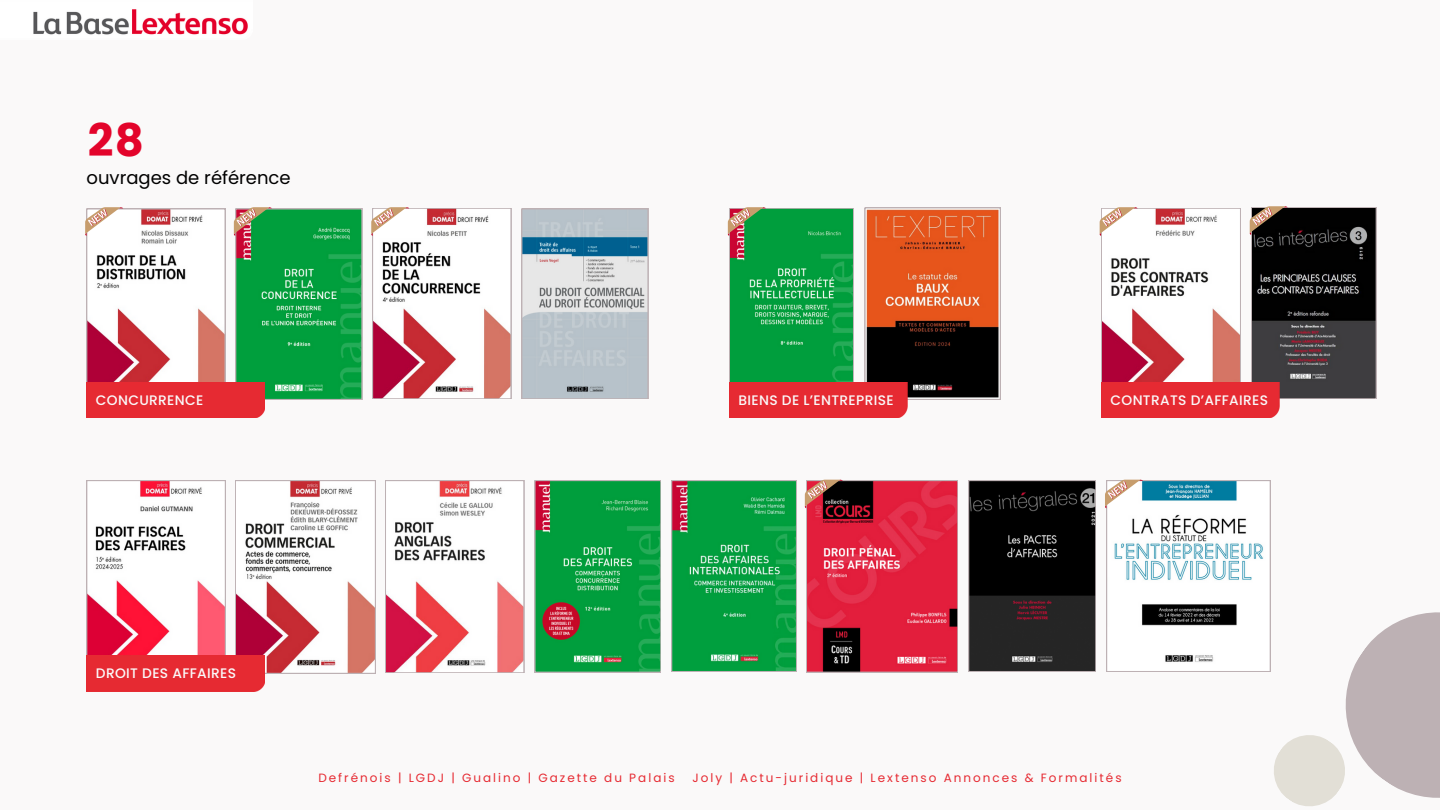
<style>
.page{position:relative;width:1440px;height:810px;background:#faf9f9}
.page>*{position:absolute;margin:0;border:0;box-sizing:border-box;transform-origin:0 0}
.t1{font:700 45px "Poppins";color:#e3042b}
.t2{font:18px "Poppins";color:#000}
.t3{font:500 13.8px "Poppins";letter-spacing:.025em;color:#faf9f9}
.t4{font:12px "Poppins";letter-spacing:.17em;color:#e62a32}
</style>
<div class="page">
<img style="left:33px;top:9px;width:215px;height:26px">
<svg style="left:522px;top:209px;width:126px;height:190px"></svg>
<img style="left:87px;top:400px;width:178px;height:18px">
<div style="left:91px;top:382px;width:169px;height:32px;background:#e62a32"></div>
<svg style="left:865px;top:208px;width:135px;height:192px"></svg>
<img style="left:729px;top:382px;width:179px;height:36px">
<div style="left:733px;top:382px;width:169px;height:32px;background:#e62a32"></div>
<svg style="left:728px;top:207px;width:126px;height:192px"></svg>
<svg style="left:1100px;top:207px;width:141px;height:175px"></svg>
<svg style="left:1250px;top:206px;width:126px;height:193px"></svg>
<svg style="left:235px;top:480px;width:140px;height:194px"></svg>
<svg style="left:87px;top:480px;width:138px;height:176px"></svg>
<img style="left:87px;top:656px;width:178px;height:35px">
<div style="left:91px;top:656px;width:169px;height:32px;background:#e62a32"></div>
<svg style="left:535px;top:480px;width:126px;height:192px"></svg>
<svg style="left:672px;top:480px;width:125px;height:192px"></svg>
<svg style="left:805px;top:480px;width:153px;height:192px"></svg>
<svg style="left:385px;top:480px;width:139px;height:193px"></svg>
<svg style="left:969px;top:480px;width:127px;height:192px"></svg>
<svg style="left:234px;top:207px;width:128px;height:193px"></svg>
<svg style="left:85px;top:207px;width:140px;height:193px"></svg>
<svg style="left:371px;top:207px;width:140px;height:192px"></svg>
<img style="left:1101px;top:382px;width:179px;height:36px">
<div style="left:1105px;top:382px;width:169px;height:32px;background:#e62a32"></div>
<svg style="left:1105px;top:480px;width:335px;height:326px"></svg>
<p class="t1" style="left:88px;top:109px;width:57px">28</p>
<p class="t2" style="left:87px;top:165px;width:206px">ouvrages de référence</p>
<h1 class="t3" style="left:96px;top:391px;width:109px">CONCURRENCE</h1>
<p class="t3" style="left:739px;top:391px;width:157px">BIENS DE L’ENTREPRISE</p>
<p class="t3" style="left:96px;top:664px;width:142px">DROIT DES AFFAIRES</p>
<p class="t3" style="left:1111px;top:391px;width:159px">CONTRATS D’AFFAIRES</p>
<p class="t4" style="left:318px;top:769px;width:358px">Defrénois | LGDJ | Gualino | Gazette du Palais</p>
<p class="t4" style="left:692px;top:769px;width:431px">Joly | Actu-juridique | Lextenso Annonces &amp; Formalités</p>
</div>
